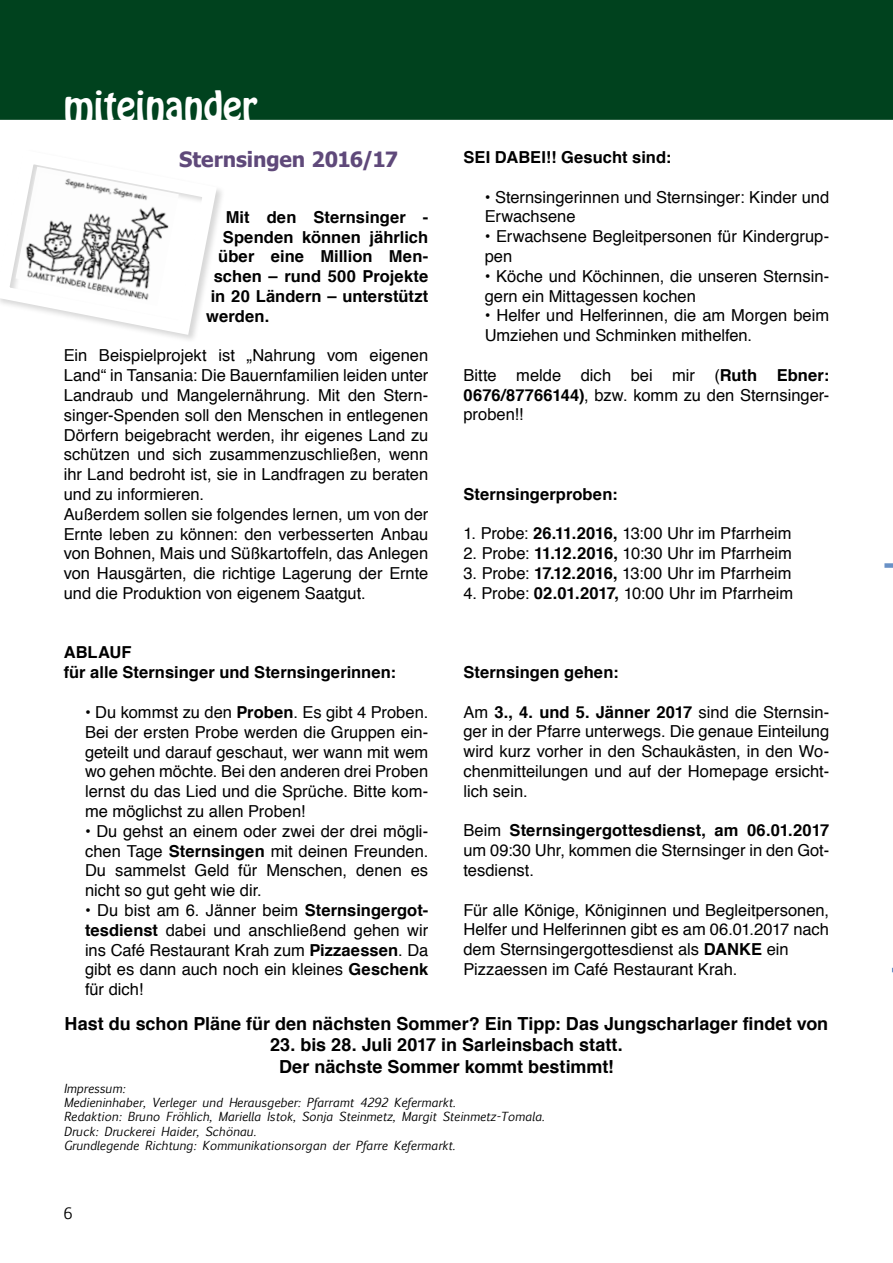
<style>
.page{position:relative;width:893px;height:1263px;background:#fff}
.page>*{position:absolute;margin:0;border:0;box-sizing:border-box;transform-origin:0 0}
.t1{font:36px "Hobo Std";color:#fff}
.t2{font:700 21px "Tahoma";letter-spacing:-.005em;color:#5f497a}
.t3{font:700 18px/21.6px "Helvetica";color:#000;text-align:center}
.t4{font:16.5px/19.8px "Helvetica";color:#000}
.t5{font:700 16.5px/19.8px "Helvetica";letter-spacing:.005em;color:#000}
.t6{font:15px "Euphemia UCAS";color:#000}
.t7{font:italic 12px/14.4px "Euphemia UCAS";color:#000}
.s1{font-weight:700}
</style>
<div class="page">
<div style="left:0;top:0;width:893px;height:120px;background:#00421e"></div>
<div style="left:884px;top:563px;width:9px;height:5px;background:#6991c6"></div>
<svg style="left:0;top:164px;width:222px;height:176px"></svg>
<img style="left:16px;top:167px;width:163px;height:139px">
<h1 class="t1" style="left:64px;top:81px;width:195px">miteinander</h1>
<p class="t2" style="left:179px;top:145px;width:220px">Sternsingen 2016/17</p>
<p class="t5" style="left:226px;top:207px;width:204px">Mit den Sternsinger -</p>
<p class="t5" style="left:223px;top:227px;width:207px">Spenden können jährlich</p>
<p class="t5" style="left:218px;top:247px;width:211px">über eine Million Men-</p>
<p class="t5" style="left:214px;top:267px;width:216px">schen – rund 500 Projekte</p>
<p class="t5" style="left:211px;top:287px;width:219px">in 20 Ländern – unterstützt</p>
<p class="t5" style="left:206px;top:306px;width:65px">werden.</p>
<p class="t4" style="left:64px;top:346px;width:366px">Ein Beispielprojekt ist „Nahrung vom eigenen Land“ in Tansania: Die Bauernfamilien leiden unter Landraub und Mangelernährung. Mit den Stern&shy;singer-Spenden soll den Menschen in entlegenen Dörfern beigebracht werden, ihr eigenes Land zu schützen und sich zusammenzuschließen, wenn ihr Land bedroht ist, sie in Landfragen zu beraten und zu informieren.<br>Außerdem sollen sie folgendes lernen, um von der Ernte leben zu können: den verbesserten Anbau von Bohnen, Mais und Süßkartoffeln, das Anlegen von Hausgärten, die richtige Lagerung der Ernte und die Produktion von eigenem Saatgut.</p>
<p class="t5" style="left:64px;top:643px;width:334px">ABLAUF<br>für alle Sternsinger und Sternsingerinnen:</p>
<p class="t4" style="left:85px;top:703px;width:345px;text-align:justify">• Du kommst zu den <span class="s1">Proben</span>. Es gibt 4 Proben.<br>Bei der ersten Probe werden die Gruppen ein&shy;geteilt und darauf geschaut, wer wann mit wem wo gehen möchte. Bei den anderen drei Proben lernst du das Lied und die Sprüche. Bitte kom&shy;me möglichst zu allen Proben!</p>
<p class="t4" style="left:85px;top:821px;width:345px;text-align:justify">• Du gehst an einem oder zwei der drei mögli&shy;chen Tage <span class="s1">Sternsingen</span> mit deinen Freunden.<br>Du sammelst Geld für Menschen, denen es nicht so gut geht wie dir.</p>
<p class="t4" style="left:85px;top:901px;width:345px;text-align:justify">• Du bist am 6. Jänner beim <span class="s1">Sternsingergot&shy;tesdienst</span> dabei und anschließend gehen wir ins Café Restaurant Krah zum <span class="s1">Pizzaessen</span>. Da gibt es dann auch noch ein kleines <span class="s1">Geschenk </span>für dich!</p>
<p class="t5" style="left:463px;top:148px;width:209px">SEI DABEI!! Gesucht sind:</p>
<p class="t4" style="left:485px;top:187px;width:346px">• Sternsingerinnen und Sternsinger: Kinder und<br>Erwachsene</p>
<p class="t4" style="left:485px;top:227px;width:346px">• Erwachsene Begleitpersonen für Kindergrup&shy;pen</p>
<p class="t4" style="left:485px;top:267px;width:346px">• Köche und Köchinnen, die unseren Sternsin&shy;gern ein Mittagessen kochen</p>
<p class="t4" style="left:485px;top:306px;width:346px">• Helfer und Helferinnen, die am Morgen beim<br>Umziehen und Schminken mithelfen.</p>
<p class="t4" style="left:463px;top:366px;width:367px;text-align:justify">Bitte melde dich bei mir (<span class="s1">Ruth Ebner:<br>0676/87766144)</span>, bzw. komm zu den Sternsinger&shy;proben!!</p>
<p class="t5" style="left:463px;top:484px;width:156px">Sternsingerproben:</p>
<p class="t4" style="left:463px;top:524px;width:330px">1. Probe: <span class="s1">26.11.2016,</span> 13:00 Uhr im Pfarrheim</p>
<p class="t4" style="left:463px;top:544px;width:330px">2. Probe: <span class="s1">11.12.2016,</span> 10:30 Uhr im Pfarrheim</p>
<p class="t4" style="left:463px;top:564px;width:330px">3. Probe: <span class="s1">17.12.2016,</span> 13:00 Uhr im Pfarrheim</p>
<p class="t4" style="left:463px;top:583px;width:331px">4. Probe: <span class="s1">02.01.2017,</span> 10:00 Uhr im Pfarrheim</p>
<p class="t5" style="left:463px;top:662px;width:157px">Sternsingen gehen:</p>
<p class="t4" style="left:463px;top:702px;width:367px;text-align:justify">Am <span class="s1">3., 4. und 5. Jänner 2017</span> sind die Sternsin&shy;ger in der Pfarre unterwegs. Die genaue Einteilung wird kurz vorher in den Schaukästen, in den Wo&shy;chenmitteilungen und auf der Homepage ersicht&shy;lich sein.</p>
<p class="t4" style="left:463px;top:821px;width:367px;text-align:justify">Beim <span class="s1">Sternsingergottesdienst, am 06.01.2017 </span>um 09:30 Uhr, kommen die Sternsinger in den Got&shy;tesdienst.</p>
<p class="t4" style="left:463px;top:900px;width:367px">Für alle Könige, Königinnen und Begleitpersonen, Helfer und Helferinnen gibt es am 06.01.2017 nach dem Sternsingergottesdienst als <span class="s1">DANKE</span> ein Pizzaessen im Café Restaurant Krah.</p>
<p class="t3" style="left:65px;top:1013px;width:765px">Hast du schon Pläne für den nächsten Sommer? Ein Tipp: Das Jungscharlager findet von</p>
<p class="t3" style="left:270px;top:1034px;width:354px">23. bis 28. Juli 2017 in Sarleinsbach statt.<br>Der nächste Sommer kommt bestimmt!</p>
<p class="t7" style="left:64px;top:1081px;width:482px">Impressum:<br>Medieninhaber, Verleger und Herausgeber: Pfarramt 4292 Kefermarkt.<br>Redaktion: Bruno Fröhlich, Mariella Istok, Sonja Steinmetz, Margit Steinmetz-Tomala.<br>Druck: Druckerei Haider, Schönau.<br>Grundlegende Richtung: Kommunikationsorgan der Pfarre Kefermarkt.</p>
<p class="t6" style="left:64px;top:1203px;width:10px">6</p>
</div>
